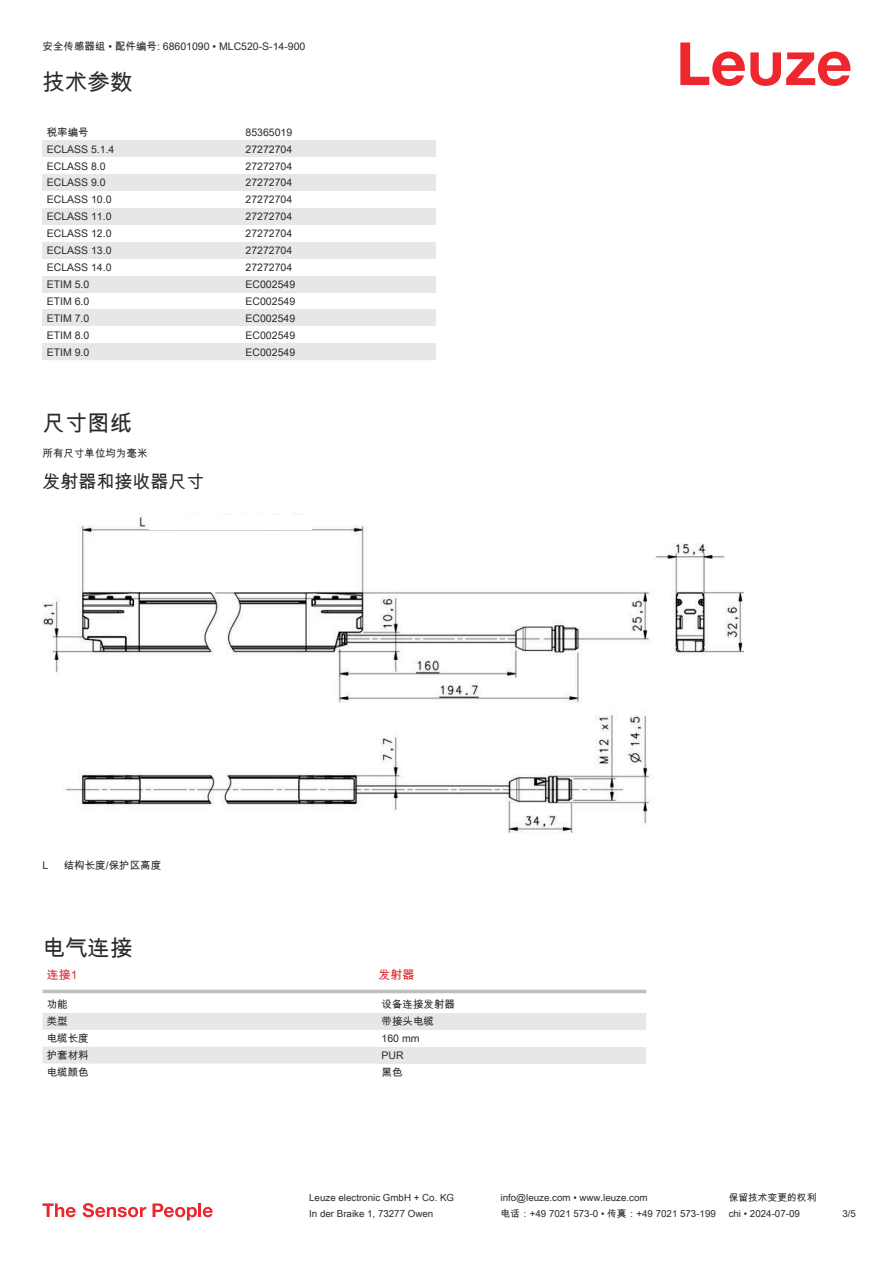
<style>
.page{position:relative;width:893px;height:1263px;background:#fff}
.page>*{position:absolute;margin:0;border:0;box-sizing:border-box;transform-origin:0 0}
.t1{font:22.5px "Arial Unicode MS";color:#2b292a}
.t2{font:18px "Arial Unicode MS";color:#2b292a}
.t3{font:12px "Arial Unicode MS";color:#db2a30}
.t4{font:10.5px "Arial Unicode MS";color:#2b292a}
.t5{font:9.75px "Arial Unicode MS";color:#2b292a}
</style>
<div class="page">
<svg style="left:680px;top:43px;width:170px;height:43px"></svg>
<div style="left:43px;top:140px;width:199px;height:17px;background:#e6e7e9"></div>
<div style="left:242px;top:140px;width:194px;height:17px;background:#e6e7e9"></div>
<div style="left:43px;top:174px;width:199px;height:17px;background:#e6e7e9"></div>
<div style="left:242px;top:174px;width:194px;height:17px;background:#e6e7e9"></div>
<div style="left:43px;top:208px;width:199px;height:17px;background:#e6e7e9"></div>
<div style="left:242px;top:208px;width:194px;height:17px;background:#e6e7e9"></div>
<div style="left:43px;top:242px;width:199px;height:17px;background:#e6e7e9"></div>
<div style="left:242px;top:242px;width:194px;height:17px;background:#e6e7e9"></div>
<div style="left:43px;top:276px;width:199px;height:17px;background:#e6e7e9"></div>
<div style="left:242px;top:276px;width:194px;height:17px;background:#e6e7e9"></div>
<div style="left:43px;top:309px;width:199px;height:17px;background:#e6e7e9"></div>
<div style="left:242px;top:309px;width:194px;height:17px;background:#e6e7e9"></div>
<div style="left:43px;top:343px;width:199px;height:17px;background:#e6e7e9"></div>
<div style="left:242px;top:343px;width:194px;height:17px;background:#e6e7e9"></div>
<svg style="left:43px;top:989px;width:603px;height:75px"></svg>
<svg style="left:43px;top:1013px;width:335px;height:50px"></svg>
<hr style="left:43px;top:990px;width:335px;height:3px;background:#bdbfc1">
<hr style="left:378px;top:990px;width:268px;height:3px;background:#bdbfc1">
<div style="left:378px;top:996px;width:268px;height:17px;background:#fff"></div>
<div style="left:378px;top:1013px;width:268px;height:17px;background:#e6e7e9"></div>
<div style="left:378px;top:1030px;width:268px;height:17px;background:#fff"></div>
<div style="left:378px;top:1047px;width:268px;height:16px;background:#e6e7e9"></div>
<div style="left:378px;top:1063px;width:268px;height:17px;background:#fff"></div>
<svg style="left:43px;top:1203px;width:33px;height:14px"></svg>
<svg style="left:83px;top:1203px;width:63px;height:14px"></svg>
<svg style="left:153px;top:1203px;width:44px;height:17px"></svg>
<hr style="left:198px;top:1203px;width:3px;height:14px;background:#ed272d">
<svg style="left:203px;top:1207px;width:10px;height:10px"></svg>
<img style="left:43px;top:514px;width:700px;height:320px">
<div style="left:150px;top:515px;width:162px;height:14px;background:#fff"></div>
<div style="left:134px;top:543px;width:181px;height:49px;background:#fff"></div>
<p class="t4" style="left:43px;top:39px;width:264px">安全传感器组 • 配件编号: 68601090 • MLC520-S-14-900</p>
<h1 class="t1" style="left:43px;top:66px;width:91px">技术参数</h1>
<p class="t4" style="left:47px;top:124px;width:43px">税率编号</p>
<p class="t4" style="left:246px;top:124px;width:48px">85365019</p>
<p class="t4" style="left:47px;top:141px;width:69px">ECLASS 5.1.4</p>
<p class="t4" style="left:246px;top:141px;width:48px">27272704</p>
<p class="t4" style="left:47px;top:158px;width:60px">ECLASS 8.0</p>
<p class="t4" style="left:246px;top:158px;width:48px">27272704</p>
<p class="t4" style="left:47px;top:175px;width:60px">ECLASS 9.0</p>
<p class="t4" style="left:246px;top:175px;width:48px">27272704</p>
<p class="t4" style="left:47px;top:192px;width:66px">ECLASS 10.0</p>
<p class="t4" style="left:246px;top:192px;width:48px">27272704</p>
<p class="t4" style="left:47px;top:209px;width:66px">ECLASS 11.0</p>
<p class="t4" style="left:246px;top:209px;width:48px">27272704</p>
<p class="t4" style="left:47px;top:226px;width:66px">ECLASS 12.0</p>
<p class="t4" style="left:246px;top:226px;width:48px">27272704</p>
<p class="t4" style="left:47px;top:243px;width:66px">ECLASS 13.0</p>
<p class="t4" style="left:246px;top:243px;width:48px">27272704</p>
<p class="t4" style="left:47px;top:260px;width:66px">ECLASS 14.0</p>
<p class="t4" style="left:246px;top:260px;width:48px">27272704</p>
<p class="t4" style="left:47px;top:277px;width:44px">ETIM 5.0</p>
<p class="t4" style="left:246px;top:277px;width:51px">EC002549</p>
<p class="t4" style="left:47px;top:293px;width:44px">ETIM 6.0</p>
<p class="t4" style="left:246px;top:293px;width:51px">EC002549</p>
<p class="t4" style="left:47px;top:310px;width:44px">ETIM 7.0</p>
<p class="t4" style="left:246px;top:310px;width:51px">EC002549</p>
<p class="t4" style="left:47px;top:327px;width:44px">ETIM 8.0</p>
<p class="t4" style="left:246px;top:327px;width:51px">EC002549</p>
<p class="t4" style="left:47px;top:344px;width:44px">ETIM 9.0</p>
<p class="t4" style="left:246px;top:344px;width:51px">EC002549</p>
<h1 class="t1" style="left:43px;top:407px;width:91px">尺寸图纸</h1>
<p class="t4" style="left:43px;top:446px;width:106px">所有尺寸单位均为毫米</p>
<h2 class="t2" style="left:43px;top:468px;width:163px">发射器和接收器尺寸</h2>
<p class="t4" style="left:43px;top:859px;width:7px">L</p>
<p class="t4" style="left:64px;top:857px;width:99px">结构长度/保护区高度</p>
<h1 class="t1" style="left:43px;top:931px;width:91px">电气连接</h1>
<p class="t3" style="left:47px;top:966px;width:32px">连接1</p>
<p class="t3" style="left:378px;top:966px;width:37px">发射器</p>
<p class="t4" style="left:47px;top:997px;width:22px">功能</p>
<p class="t4" style="left:382px;top:997px;width:75px">设备连接发射器</p>
<p class="t4" style="left:47px;top:1014px;width:22px">类型</p>
<p class="t4" style="left:382px;top:1014px;width:54px">带接头电缆</p>
<p class="t4" style="left:47px;top:1031px;width:43px">电缆长度</p>
<p class="t4" style="left:382px;top:1031px;width:39px">160 mm</p>
<p class="t4" style="left:47px;top:1047px;width:43px">护套材料</p>
<p class="t4" style="left:382px;top:1047px;width:24px">PUR</p>
<p class="t4" style="left:47px;top:1064px;width:43px">电缆颜色</p>
<p class="t4" style="left:382px;top:1064px;width:22px">黑色</p>
<p class="t5" style="left:309px;top:1191px;width:146px">Leuze electronic GmbH + Co. KG</p>
<p class="t5" style="left:501px;top:1191px;width:149px">info@leuze.com • www.leuze.com</p>
<p class="t5" style="left:729px;top:1191px;width:89px">保留技术变更的权利</p>
<p class="t5" style="left:309px;top:1206px;width:126px">In der Braike 1, 73277 Owen</p>
<p class="t5" style="left:501px;top:1206px;width:217px">电话：+49 7021 573-0 • 传真：+49 7021 573-199</p>
<p class="t5" style="left:729px;top:1206px;width:73px">chi • 2024-07-09</p>
<p class="t5" style="left:842px;top:1206px;width:15px">3/5</p>
</div>
